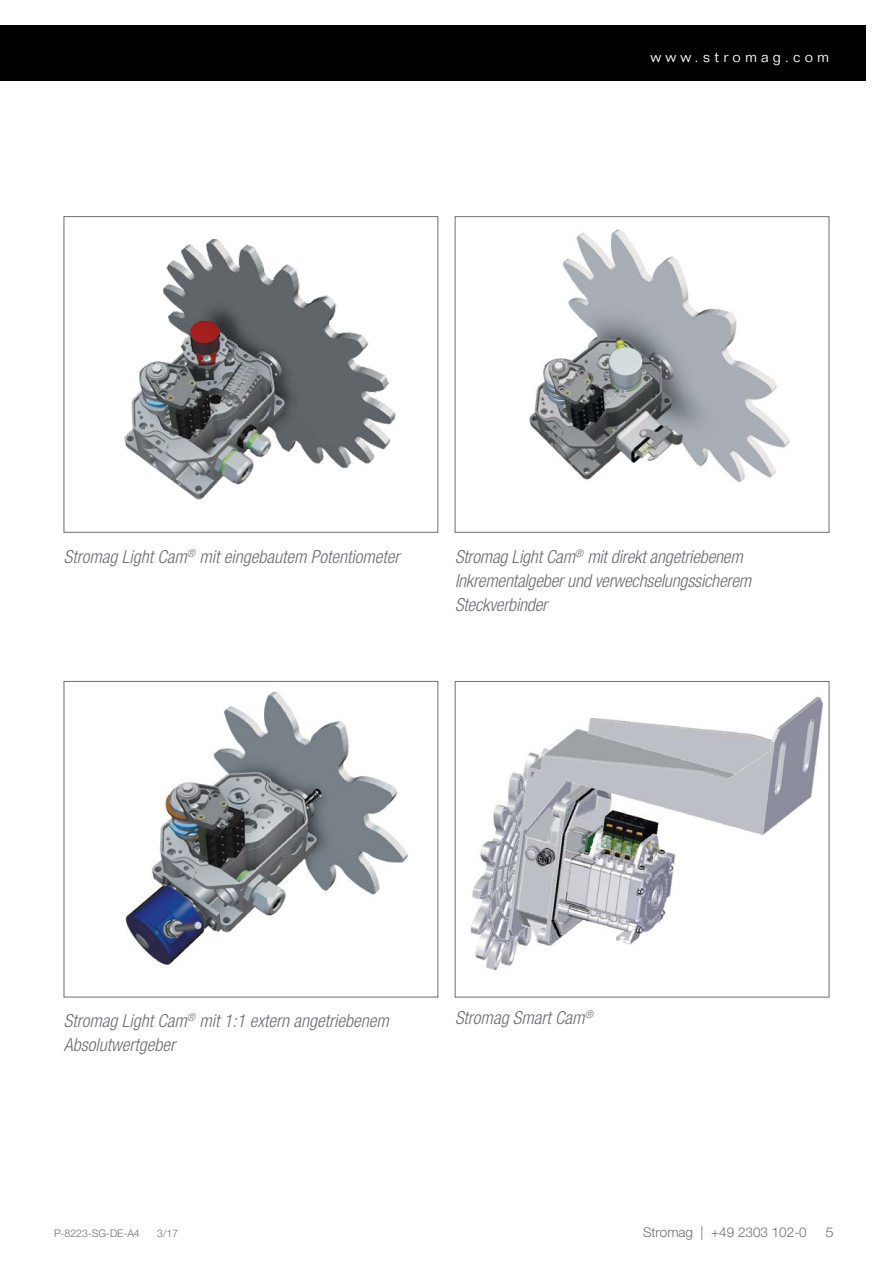
<style>
.page{position:relative;width:893px;height:1263px;background:#fff}
.page>*{position:absolute;margin:0;border:0;box-sizing:border-box;transform-origin:0 0}
.t1{font:italic 300 condensed 18px/24px "Helvetica Neue LT Std";color:#6d6e71}
.t2{font:300 15px "Folio Std";letter-spacing:.275em;color:#fff}
.t3{font:300 13.5px "Helvetica Neue LT Std";color:#6d6e71}
.t4{font:300 13.5px "Helvetica Neue LT Std";color:#6d6e71;scale:1.1 1}
.t5{font:300 10.5px "Helvetica Neue LT Std";color:#6d6e71}
</style>
<div class="page">
<div style="left:0;top:26px;width:865px;height:55px;background:#000"></div>
<img style="left:124px;top:239px;width:272px;height:261px">
<div style="left:64px;top:216px;width:374px;height:316px;border:1px solid #6d6e71"></div>
<img style="left:529px;top:229px;width:261px;height:254px">
<div style="left:455px;top:216px;width:374px;height:316px;border:1px solid #6d6e71"></div>
<img style="left:125px;top:691px;width:283px;height:274px">
<div style="left:64px;top:681px;width:374px;height:316px;border:1px solid #6d6e71"></div>
<img style="left:470px;top:696px;width:354px;height:275px">
<div style="left:455px;top:681px;width:374px;height:316px;border:1px solid #6d6e71"></div>
<p class="t2" style="left:651px;top:47px;width:180px">www.stromag.com</p>
<p class="t1" style="left:64px;top:545px;width:337px">Stromag Light Cam<sup>®</sup> mit eingebautem Potentiometer</p>
<p class="t1" style="left:455px;top:545px;width:298px">Stromag Light Cam<sup>®</sup> mit direkt angetriebenem<br>Inkrementalgeber und verwechselungssicherem<br>Steckverbinder</p>
<p class="t1" style="left:64px;top:1009px;width:326px">Stromag Light Cam<sup>®</sup> mit 1:1 extern angetriebenem</p>
<p class="t1" style="left:64px;top:1033px;width:113px">Absolutwertgeber</p>
<p class="t1" style="left:455px;top:1006px;width:140px">Stromag Smart Cam<sup>®</sup></p>
<p class="t5" style="left:54px;top:1226px;width:87px">P-8223-SG-DE-A4</p>
<p class="t5" style="left:157px;top:1226px;width:23px">3/17</p>
<p class="t3" style="left:643px;top:1224px;width:165px">Stromag | +49 2303 102-0</p>
<p class="t4" style="left:826px;top:1224px;width:9px">5</p>
</div>
